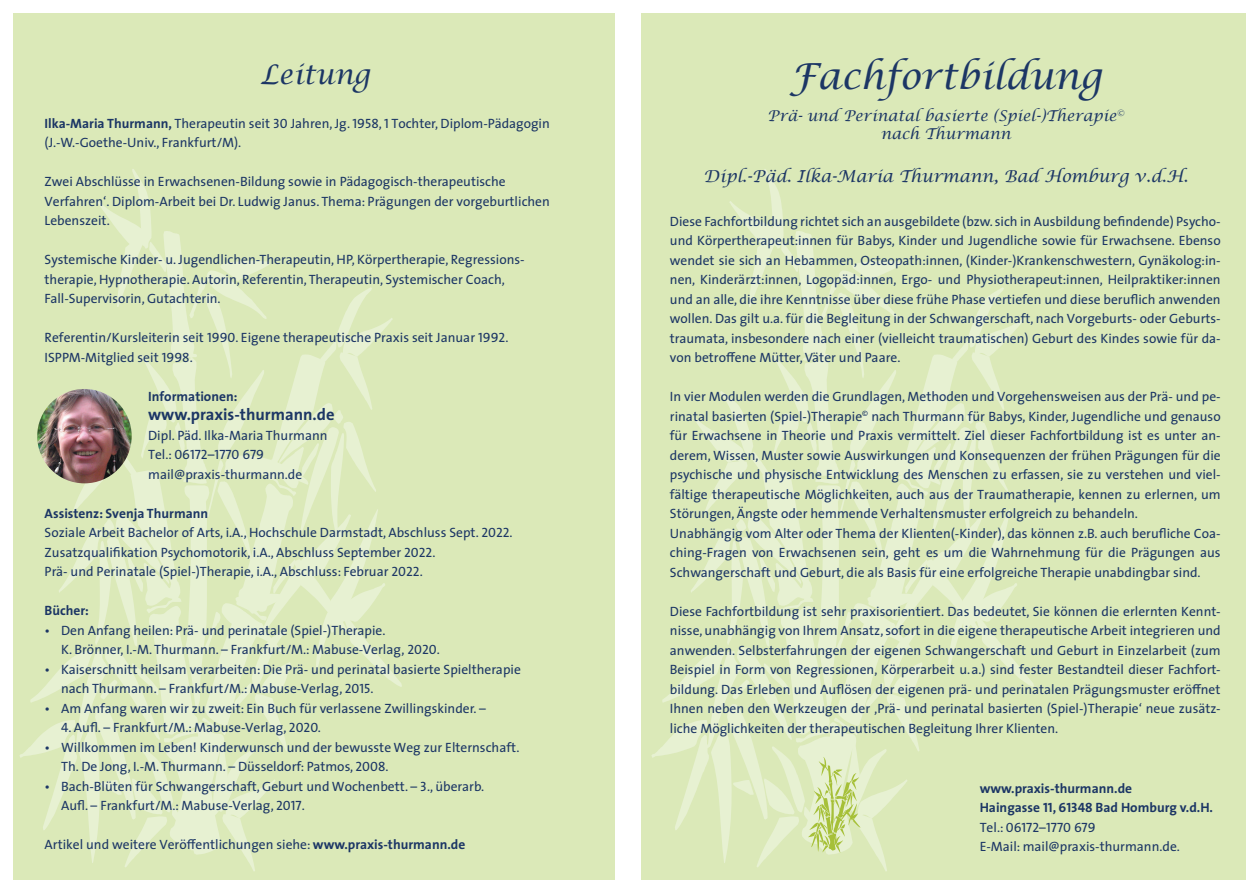
<style>
.page{position:relative;width:1259px;height:893px;background:#fff}
.page>*{position:absolute;margin:0;border:0;box-sizing:border-box;transform-origin:0 0}
.t1{font:italic 36px "Lucida Calligraphy";color:#1c3665}
.t2{font:italic 27px "Lucida Calligraphy";color:#1c3665}
.t3{font:italic 16.5px "Lucida Calligraphy";color:#1c3665}
.t4{font:700 16.5px "The Sans";color:#1c3665}
.t5{font:italic 15px/18px "Lucida Calligraphy";color:#1c3665;text-align:center}
.t6{font:13.5px/19.5px "The Sans";color:#1c3665}
.t7{font:700 13.5px/19.5px "The Sans";color:#1c3665}
.t8{font:13.5px "The Sans Regular Caps";color:#1c3665}
.s1{font-weight:700}
.s2{font-family:"The Sans Regular Caps"}
.s3{font-family:"The Sans"}
.s4{font-family:"The Sans Bold Caps";font-weight:400}
</style>
<div class="page">
<div style="left:13px;top:13px;width:1233px;height:867px;background:#dbe9b8"></div>
<svg style="left:19px;top:169px;width:383px;height:703px;background:#ddeabe"></svg>
<svg style="left:651px;top:169px;width:383px;height:703px;background:#ddeabd"></svg>
<img style="left:37px;top:389px;width:95px;height:94px;border-radius:47px">
<div style="left:615px;top:0;width:26px;height:893px;background:#fff"></div>
<h2 class="t2" style="left:260px;top:58px;width:111px">Leitung</h2>
<p class="t6" style="left:45px;top:113px;width:507px"><span class="s1">Ilka-Maria Thurmann,</span> Therapeutin seit <span class="s2">30</span> Jahren, Jg. <span class="s2">1958, 1</span> Tochter, Diplom-Pädagogin (J.-W.-Goethe-Univ., Frankfurt/M).</p>
<p class="t6" style="left:45px;top:172px;width:507px">Zwei Abschlüsse in Erwachsenen-Bildung sowie in Pädagogisch-therapeutische<br>Verfahren‘. Diplom-Arbeit bei Dr. Ludwig Janus. Thema: Prägungen der vorgeburtlichen<br>Lebenszeit.</p>
<p class="t6" style="left:45px;top:250px;width:481px">Systemische Kinder- u. Jugendlichen-Therapeutin, HP, Körpertherapie, Regressions&shy;therapie, Hypnotherapie. Autorin, Referentin, Therapeutin, Systemischer Coach,<br>Fall-Supervisorin, Gutachterin.</p>
<p class="t6" style="left:45px;top:328px;width:465px">Referentin/Kursleiterin seit <span class="s2">1990</span>. Eigene therapeutische Praxis seit Januar <span class="s2">1992</span>.<br>ISPPM-Mitglied seit <span class="s2">1998</span>.</p>
<p class="t7" style="left:148px;top:386px;width:91px">Informationen:</p>
<p class="t4" style="left:148px;top:401px;width:188px">www.praxis-thurmann.de</p>
<p class="t6" style="left:148px;top:425px;width:181px">Dipl. Päd. Ilka-Maria Thurmann</p>
<p class="t8" style="left:148px;top:447px;width:117px"><span class="s3">Tel.:</span> 06172–1770 679</p>
<p class="t6" style="left:148px;top:464px;width:156px">mail@praxis-thurmann.de</p>
<p class="t6" style="left:45px;top:503px;width:469px"><span class="s1">Assistenz: Svenja Thurmann<br></span>Soziale Arbeit Bachelor of Arts, i.A., Hochschule Darmstadt, Abschluss Sept. <span class="s2">2022.<br></span>Zusatzqualifikation Psychomotorik, i.A., Abschluss September <span class="s2">2022.<br></span>Prä- und Perinatale (Spiel-)Therapie, i.A., Abschluss: Februar <span class="s2">2022.</span></p>
<p class="t7" style="left:45px;top:601px;width:46px">Bücher:</p>
<p class="t6" style="left:61px;top:620px;width:380px;text-indent:-16px">• Den Anfang heilen: Prä- und perinatale (Spiel-)Therapie.<br>K. Brönner, I.-M. Thurmann. – Frankfurt/M.: Mabuse-Verlag, <span class="s2">2020</span>.</p>
<p class="t6" style="left:61px;top:659px;width:461px;text-indent:-16px">• Kaiserschnitt heilsam verarbeiten: Die Prä- und perinatal basierte Spieltherapie nach Thurmann. – Frankfurt/M.: Mabuse-Verlag, <span class="s2">2015</span>.</p>
<p class="t6" style="left:45px;top:698px;width:443px">• Am Anfang waren wir zu zweit: Ein Buch für verlassene Zwillingskinder. –</p>
<p class="t6" style="left:61px;top:718px;width:261px"><span class="s2">4</span>. Aufl. – Frankfurt/M.: Mabuse-Verlag, <span class="s2">2020.</span></p>
<p class="t6" style="left:61px;top:737px;width:460px;text-indent:-16px">• Willkommen im Leben! Kinderwunsch und der bewusste Weg zur Elternschaft.<br>Th. De Jong, I.-M. Thurmann. – Düsseldorf: Patmos, <span class="s2">2008</span>.</p>
<p class="t6" style="left:61px;top:776px;width:424px;text-indent:-16px">• Bach-Blüten für Schwangerschaft, Geburt und Wochenbett. – <span class="s2">3</span>., überarb.<br>Aufl. – Frankfurt/M.: Mabuse-Verlag, <span class="s2">2017</span>.</p>
<p class="t6" style="left:45px;top:835px;width:422px">Artikel und weitere Veröffentlichungen siehe: <span class="s1">www.praxis-thurmann.de</span></p>
<h1 class="t1" style="left:789px;top:55px;width:314px">Fachfortbildung</h1>
<p class="t5" style="left:767px;top:107px;width:358px">Prä- und Perinatal basierte (Spiel-)Therapie<sup>© </sup>nach Thurmann</p>
<p class="t3" style="left:703px;top:166px;width:486px">Dipl.-Päd. Ilka-Maria Thurmann, Bad Homburg v.d.H.</p>
<p class="t6" style="left:670px;top:211px;width:552px;text-align:justify">Diese Fachfortbildung richtet sich an ausgebildete (bzw. sich in Ausbildung befindende) Psycho&shy;und Körpertherapeut:innen für Babys, Kinder und Jugendliche sowie für Erwachsene. Ebenso wendet sie sich an Hebammen, Osteopath:innen, (Kinder-)Krankenschwestern, Gynäkolog:in&shy;nen, Kinderärzt:innen, Logopäd:innen, Ergo- und Physiotherapeut:innen, Heilpraktiker:innen und an alle, die ihre Kenntnisse über diese frühe Phase vertiefen und diese beruflich anwenden wollen. Das gilt u.a. für die Begleitung in der Schwangerschaft, nach Vorgeburts- oder Geburts&shy;traumata, insbesondere nach einer (vielleicht traumatischen) Geburt des Kindes sowie für da&shy;von betroffene Mütter, Väter und Paare.</p>
<p class="t6" style="left:670px;top:387px;width:552px">In vier Modulen werden die Grundlagen, Methoden und Vorgehensweisen aus der Prä- und pe&shy;rinatal basierten (Spiel-)Therapie<sup>©</sup> nach Thurmann für Babys, Kinder, Jugendliche und genauso für Erwachsene in Theorie und Praxis vermittelt. Ziel dieser Fachfortbildung ist es unter an&shy;derem, Wissen, Muster sowie Auswirkungen und Konsequenzen der frühen Prägungen für die psychische und physische Entwicklung des Menschen zu erfassen, sie zu verstehen und viel&shy;fältige therapeutische Möglichkeiten, auch aus der Traumatherapie, kennen zu erlernen, um Störungen, Ängste oder hemmende Verhaltensmuster erfolgreich zu behandeln.<br>Unabhängig vom Alter oder Thema der Klienten(-Kinder), das können z.B. auch berufliche Coa&shy;ching-Fragen von Erwachsenen sein, geht es um die Wahrnehmung für die Prägungen aus Schwangerschaft und Geburt, die als Basis für eine erfolgreiche Therapie unabdingbar sind.</p>
<p class="t6" style="left:670px;top:601px;width:552px;text-align:justify">Diese Fachfortbildung ist sehr praxisorientiert. Das bedeutet, Sie können die erlernten Kennt&shy;nisse, unabhängig von Ihrem Ansatz, sofort in die eigene therapeutische Arbeit integrieren und anwenden. Selbsterfahrungen der eigenen Schwangerschaft und Geburt in Einzelarbeit (zum Beispiel in Form von Regressionen, Körperarbeit u.a.) sind fester Bestandteil dieser Fachfort&shy;bildung. Das Erleben und Auflösen der eigenen prä- und perinatalen Prägungsmuster eröffnet Ihnen neben den Werkzeugen der ‚Prä- und perinatal basierten (Spiel-)Therapie‘ neue zusätz&shy;liche Möglichkeiten der therapeutischen Begleitung Ihrer Klienten.</p>
<p class="t7" style="left:979px;top:778px;width:235px">www.praxis-thurmann.de<br>Haingasse <span class="s4">11, 61348</span> Bad Homburg v.d.H.</p>
<p class="t8" style="left:979px;top:819px;width:117px"><span class="s3">Tel.:</span> 06172–1770 679</p>
<p class="t6" style="left:979px;top:836px;width:202px">E-Mail: mail@praxis-thurmann.de.</p>
</div>
